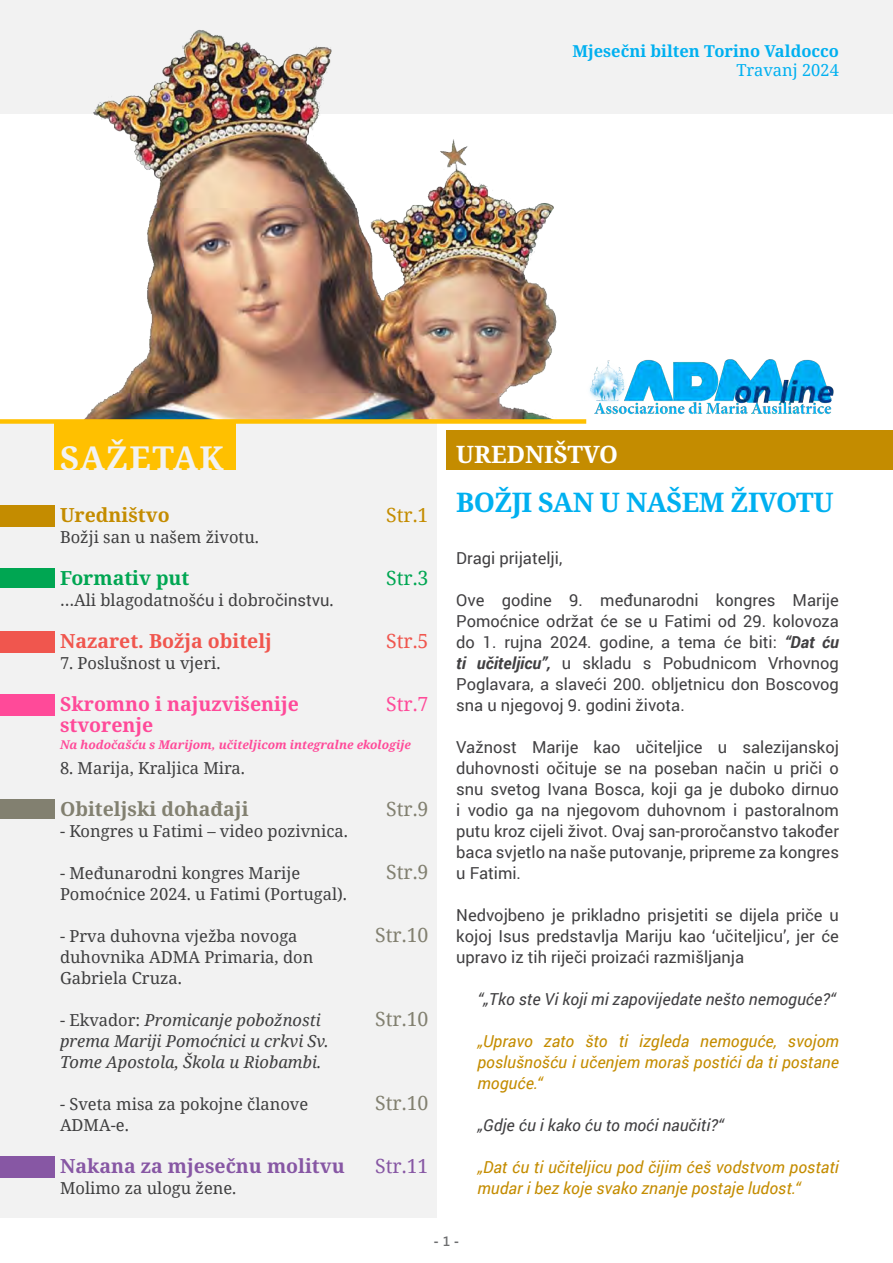
<style>
.page{position:relative;width:893px;height:1263px;background:#fff}
.page>*{position:absolute;margin:0;border:0;box-sizing:border-box;transform-origin:0 0}
.t1{font:700 33px "Noto Serif";letter-spacing:.04em;color:#f2f2f2}
.t2{font:700 27px "Noto Serif";letter-spacing:-.02em;color:#00b0f0}
.t3{font:700 24px "Noto Serif";color:#fff}
.t4{font:700 19.5px/21px "Noto Serif";color:#ff4a99}
.t5{font:19.5px "Noto Serif";color:#828070}
.t6{font:700 19.5px "Noto Serif";color:#8757a4}
.t7{font:700 19.5px "Noto Serif";color:#f0564e}
.t8{font:700 19.5px "Noto Serif";color:#828070}
.t9{font:700 19.5px "Noto Serif";color:#00a652}
.t10{font:700 19.5px "Noto Serif";color:#c48c00}
.t11{font:19.5px "Noto Serif";color:#8757a4}
.t12{font:19.5px "Noto Serif";color:#c48c00}
.t13{font:19.5px "Noto Serif";color:#00a652}
.t14{font:19.5px "Noto Serif";color:#f0564e}
.t15{font:19.5px "Noto Serif";color:#ff4a99}
.t16{font:16.5px/21px "Roboto";color:#414042;text-align:justify}
.t17{font:16.5px/21px "Noto Serif";color:#3e3e3f}
.t18{font:italic 16.5px/21px "Roboto";color:#c48c00;text-align:justify}
.t19{font:italic 16.5px/21px "Noto Serif";color:#3e3e3f}
.t20{font:italic 16.5px "Roboto";color:#414042}
.t21{font:700 16.5px "Noto Serif";color:#00b0f0}
.t22{font:16.5px "Noto Serif";color:#00b0f0}
.t23{font:700 13.5px "Segoe UI";color:#6d6e70}
.t24{font:italic 700 12px "Noto Serif";color:#ff4a99}
.s1{font-family:"Roboto";color:#414042}
.s2{font-style:normal}
.s3{font-style:italic}
.s4{font-weight:700;font-style:italic}
.s5{font-weight:600}
</style>
<div class="page">
<div style="left:0;top:421px;width:437px;height:797px;background:#f2f2f2"></div>
<div style="left:0;top:0;width:893px;height:114px;background:#f2f2f2"></div>
<img style="left:84px;top:30px;width:473px;height:389px">
<div style="left:0;top:419px;width:586px;height:5px;background:#ffc000"></div>
<img style="left:589px;top:359px;width:245px;height:56px">
<div style="left:54px;top:423px;width:182px;height:47px;background:#ffc000"></div>
<div style="left:446px;top:431px;width:447px;height:39px;background:#c48c00"></div>
<div style="left:0;top:568px;width:54px;height:20px;background:#00a652"></div>
<div style="left:0;top:506px;width:54px;height:20px;background:#c48c00"></div>
<div style="left:0;top:800px;width:54px;height:19px;background:#828070"></div>
<div style="left:0;top:631px;width:54px;height:21px;background:#f0564e"></div>
<div style="left:0;top:1156px;width:54px;height:22px;background:#8757a4"></div>
<div style="left:0;top:694px;width:54px;height:22px;background:#ff4a99"></div>
<p class="t21" style="left:572px;top:39px;width:268px">Mjesečni bilten Torino Valdocco</p>
<p class="t22" style="left:736px;top:59px;width:104px">Travanj 2024</p>
<p class="t1" style="left:60px;top:435px;width:165px">SAŽETAK</p>
<p class="t3" style="left:456px;top:437px;width:163px">UREDNIŠTVO</p>
<p class="t10" style="left:60px;top:501px;width:111px">Uredništvo</p>
<p class="t17" style="left:60px;top:526px;width:200px">Božji san u našem životu.</p>
<p class="t9" style="left:60px;top:564px;width:131px">Formativ put</p>
<p class="t17" style="left:60px;top:589px;width:275px">…Ali blagodatnoš<span class="s1">ću</span> i dobro<span class="s1">činstvu</span>.</p>
<p class="t7" style="left:60px;top:627px;width:214px">Nazaret. Božja obitelj</p>
<p class="t17" style="left:60px;top:652px;width:162px">7. Poslušnost u vjeri.</p>
<p class="t4" style="left:60px;top:693px;width:240px">Skromno i najuzvišenije stvorenje</p>
<p class="t12" style="left:386px;top:502px;width:44px">Str.1</p>
<p class="t13" style="left:386px;top:565px;width:44px">Str.3</p>
<p class="t14" style="left:386px;top:628px;width:44px">Str.5</p>
<p class="t15" style="left:386px;top:691px;width:44px">Str.7</p>
<p class="t24" style="left:60px;top:737px;width:352px">Na hodočašću s Marijom, učiteljicom integralne ekologije</p>
<p class="t17" style="left:60px;top:757px;width:187px">8. Marija, Kraljica Mira.</p>
<p class="t8" style="left:60px;top:795px;width:190px">Obiteljski dohađaji</p>
<p class="t17" style="left:60px;top:820px;width:289px">- Kongres u Fatimi – video pozivnica.</p>
<p class="t17" style="left:60px;top:862px;width:288px">- Međunarodni kongres Marije<br>Pomoćnice 2024. u Fatimi (Portugal).</p>
<p class="t17" style="left:60px;top:925px;width:255px">- Prva duhovna vježba novoga duhovnika ADMA Primaria, don<br>Gabriela Cruza.</p>
<p class="t19" style="left:60px;top:1009px;width:270px"><span class="s2">- Ekvador:</span> Promicanje pobožnosti prema Mariji Pomoćnici u crkvi Sv.<br>Tome Apostola, Škola u Riobambi.</p>
<p class="t17" style="left:60px;top:1093px;width:250px"><span class="s3">-</span> Sveta misa za pokojne članove<br>ADMA-e.</p>
<p class="t6" style="left:60px;top:1152px;width:286px">Nakana za mjesečnu molitvu</p>
<p class="t17" style="left:60px;top:1177px;width:178px">Molimo za ulogu žene.</p>
<p class="t5" style="left:386px;top:796px;width:44px">Str.9</p>
<p class="t5" style="left:386px;top:859px;width:44px">Str.9</p>
<p class="t5" style="left:375px;top:922px;width:55px">Str.10</p>
<p class="t5" style="left:375px;top:1006px;width:55px">Str.10</p>
<p class="t5" style="left:375px;top:1090px;width:55px">Str.10</p>
<p class="t11" style="left:375px;top:1153px;width:55px">Str.11</p>
<p class="t2" style="left:456px;top:483px;width:379px">BOŽJI SAN U NAŠEM ŽIVOTU</p>
<p class="t16" style="left:456px;top:547px;width:108px">Dragi prijatelji,</p>
<p class="t16" style="left:456px;top:589px;width:384px">Ove godine 9. međunarodni kongres Marije Pomoćnice održat će se u Fatimi od 29. kolovoza do 1. rujna 2024. godine, a tema će biti: <span class="s4">“Dat ću ti učiteljicu”,</span> u skladu s Pobudnicom Vrhovnog Poglavara, a slaveći 200. obljetnicu don Boscovog sna u njegovoj 9. godini života.</p>
<p class="t16" style="left:456px;top:736px;width:384px">Važnost Marije kao učiteljice u salezijanskoj duhovnosti očituje se na poseban način u priči o snu svetog Ivana Bosca, koji ga je duboko dirnuo i vodio ga na njegovom duhovnom i pastoralnom putu kroz cijeli život. Ovaj san-proročanstvo također baca svjetlo na naše putovanje, pripreme za kongres u Fatimi.</p>
<p class="t16" style="left:456px;top:904px;width:384px">Nedvojbeno je prikladno prisjetiti se dijela priče u kojoj Isus predstavlja Mariju kao ‘učiteljicu’, jer će upravo iz tih riječi proizaći razmišljanja</p>
<p class="t20" style="left:477px;top:988px;width:360px">“„Tko ste Vi koji mi zapovijedate nešto nemoguće?“</p>
<p class="t18" style="left:477px;top:1030px;width:363px">„Upravo zato što ti izgleda nemoguće, svojom poslušnošću i učenjem moraš postići da ti postane moguće.“</p>
<p class="t20" style="left:477px;top:1114px;width:248px">„Gdje ću i kako ću to moći naučiti?“</p>
<p class="t18" style="left:477px;top:1156px;width:363px">„Dat ću ti učiteljicu pod čijim ćeš vodstvom postati mudar i bez koje svako znanje postaje ludost.“</p>
<p class="t23" style="left:434px;top:1229px;width:27px">- <span class="s5">1</span> -</p>
</div>
